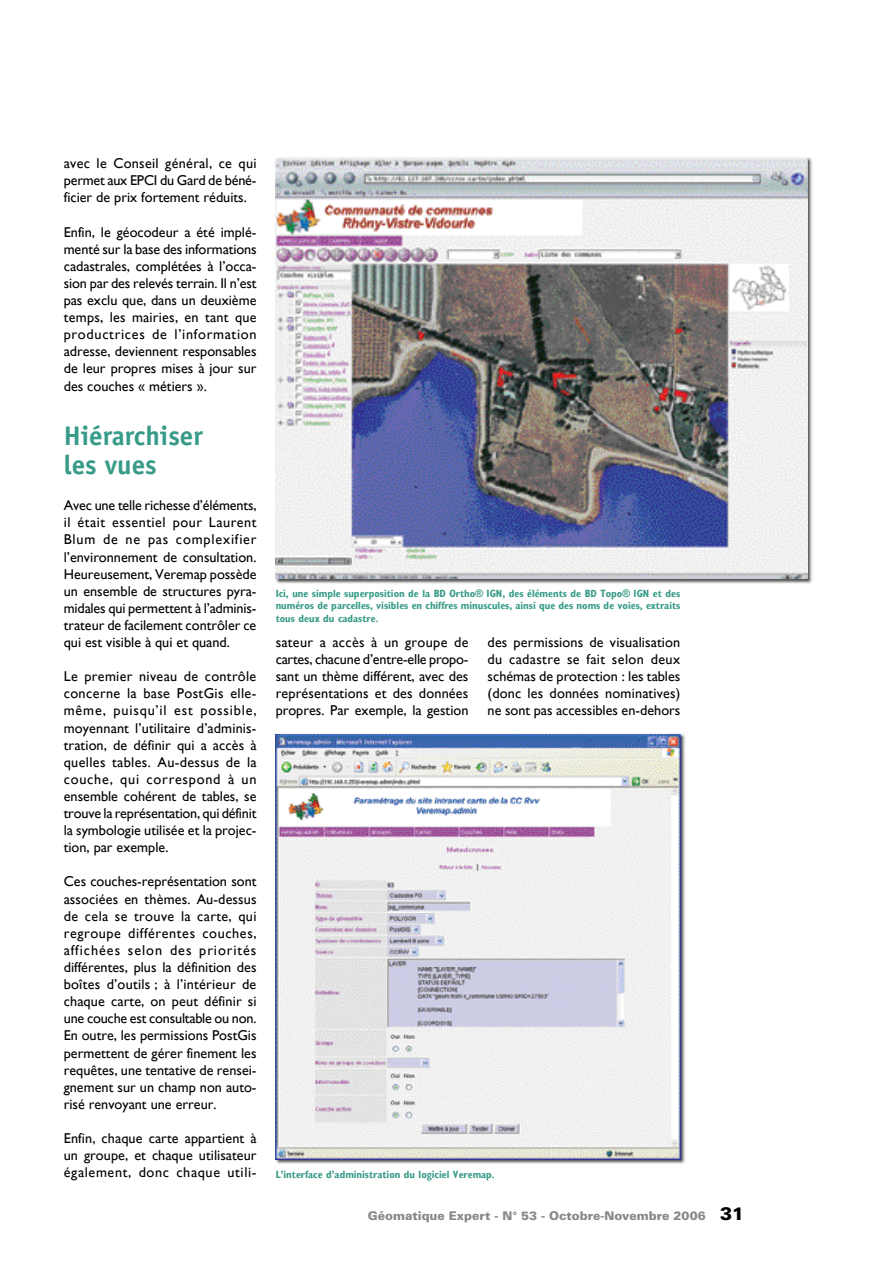
<style>
.page{position:relative;width:893px;height:1263px;background:#fff}
.page>*{position:absolute;margin:0;border:0;box-sizing:border-box;transform-origin:0 0}
.t1{font:700 27px/28.8px "Officina Sans";color:#379b87}
.t2{font:14.25px/17.1px "Gill Sans";color:#000;text-align:justify}
.t3{font:900 12px "Univers";color:#888}
.t4{font:700 condensed 10.5px/12.6px "Gill Sans";color:#379b87;text-align:justify}
.s1{font-size:18px;color:#000}
</style>
<div class="page">
<img style="left:275px;top:157px;width:538px;height:427px">
<img style="left:276px;top:158px;width:532px;height:421px">
<img style="left:275px;top:733px;width:410px;height:431px">
<img style="left:276px;top:734px;width:404px;height:425px">
<p class="t2" style="left:64px;top:155px;width:194px">avec le Conseil général, ce qui permet aux EPCI du Gard de béné&shy;ficier de prix fortement réduits.</p>
<p class="t2" style="left:64px;top:223px;width:194px">Enfin, le géocodeur a été implé&shy;menté sur la base des informations cadastrales, complétées à l’occa&shy;sion par des relevés terrain. Il n’est pas exclu que, dans un deuxième temps, les mairies, en tant que productrices de l’information adresse, deviennent responsables de leur propres mises à jour sur des couches « métiers ».</p>
<h1 class="t1" style="left:64px;top:421px;width:141px">Hiérarchiser les vues</h1>
<p class="t2" style="left:64px;top:497px;width:194px">Avec une telle richesse d’éléments, il était essentiel pour Laurent Blum de ne pas complexifier l’environnement de consultation.<br>Heureusement, Veremap possède un ensemble de structures pyra&shy;midales qui permettent à l’adminis&shy;trateur de facilement contrôler ce qui est visible à qui et quand.</p>
<p class="t2" style="left:64px;top:668px;width:194px">Le premier niveau de contrôle concerne la base PostGis elle&shy;même, puisqu’il est possible, moyennant l’utilitaire d’adminis&shy;tration, de définir qui a accès à quelles tables. Au-dessus de la couche, qui correspond à un ensemble cohérent de tables, se trouve la représentation, qui définit la symbologie utilisée et la projec&shy;tion, par exemple.</p>
<p class="t2" style="left:64px;top:873px;width:194px">Ces couches-représentation sont associées en thèmes. Au-dessus de cela se trouve la carte, qui regroupe différentes couches, affichées selon des priorités différentes, plus la définition des boîtes d’outils ; à l’intérieur de chaque carte, on peut définir si une couche est consultable ou non.<br>En outre, les permissions PostGis permettent de gérer finement les requêtes, une tentative de rensei&shy;gnement sur un champ non auto&shy;risé renvoyant une erreur.</p>
<p class="t2" style="left:64px;top:1130px;width:194px">Enfin, chaque carte appartient à un groupe, et chaque utilisateur également, donc chaque utili-</p>
<p class="t4" style="left:276px;top:587px;width:406px">Ici, une simple superposition de la BD Ortho® IGN, des éléments de BD Topo® IGN et des numéros de parcelles, visibles en chiffres minuscules, ainsi que des noms de voies, extraits tous deux du cadastre.</p>
<p class="t2" style="left:276px;top:634px;width:194px">sateur a accès à un groupe de cartes, chacune d’entre-elle propo&shy;sant un thème différent, avec des représentations et des données propres. Par exemple, la gestion</p>
<p class="t2" style="left:488px;top:634px;width:194px">des permissions de visualisation du cadastre se fait selon deux schémas de protection : les tables (donc les données nominatives) ne sont pas accessibles en-dehors</p>
<p class="t4" style="left:276px;top:1168px;width:221px">L’interface d’administration du logiciel Veremap.</p>
<p class="t3" style="left:368px;top:1208px;width:378px">Géomatique Expert - N° 53 - Octobre-Novembre 2006 <span class="s1">31</span></p>
</div>
